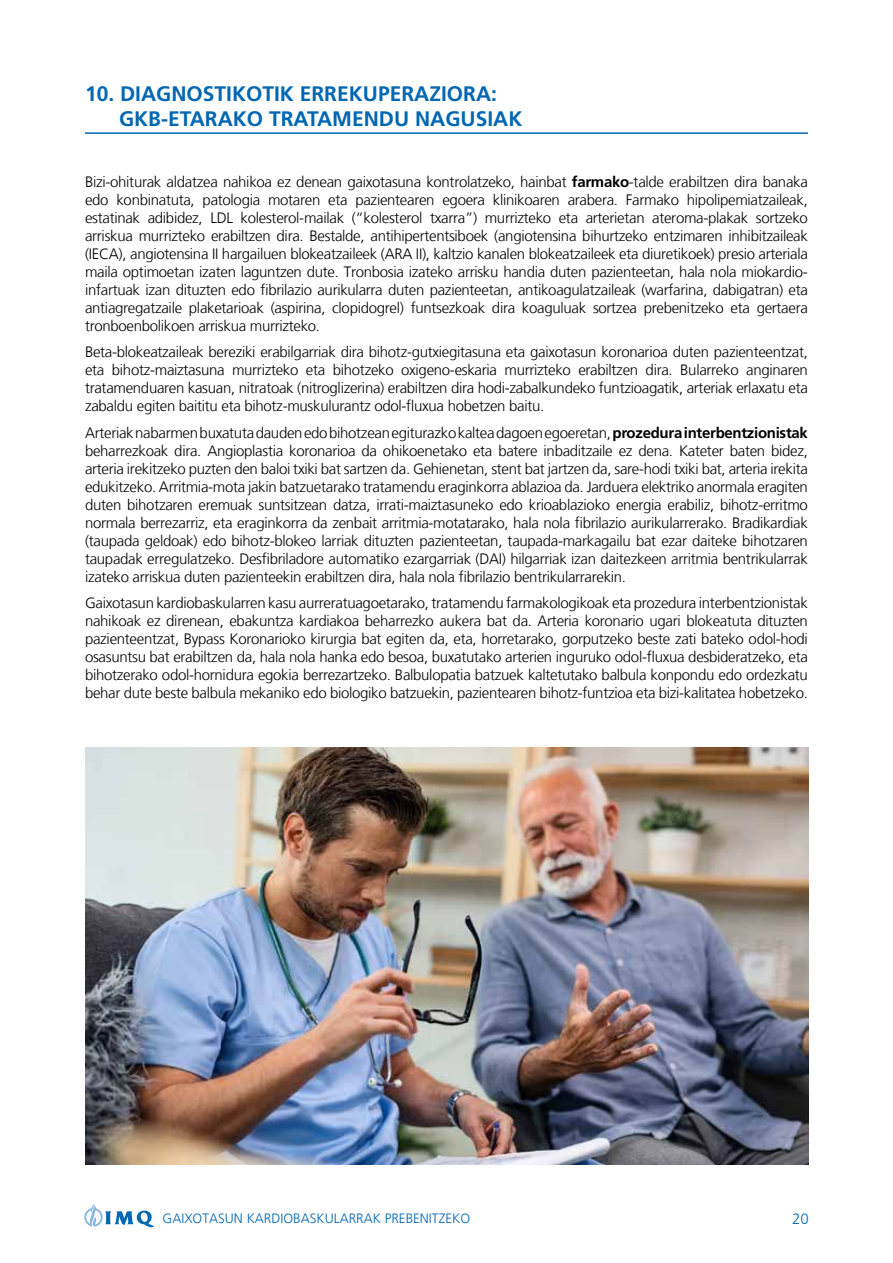
<style>
.page{position:relative;width:893px;height:1263px;background:#fff}
.page>*{position:absolute;margin:0;border:0;box-sizing:border-box;transform-origin:0 0}
.t1{font:700 21px/25.2px "Frutiger LT Std";color:#0067b2}
.t2{font:300 15px/18px "Frutiger LT";letter-spacing:-.02em;color:#000;text-align:justify}
.t3{font:300 15px "Frutiger LT";color:#0067b2}
.t4{font:300 13.5px "Frutiger LT";color:#0067b2}
.s1{font-family:"Frutiger LT Std";font-weight:700}
</style>
<div class="page">
<svg style="left:84px;top:1204px;width:70px;height:24px"></svg>
<img style="left:85px;top:747px;width:724px;height:417px">
<hr style="left:85px;top:132px;width:723px;height:2px;background:#0067b2">
<h1 class="t1" style="left:119px;top:81px;width:405px;text-indent:-34px">10. DIAGNOSTIKOTIK ERREKUPERAZIORA:<br>GKB-ETARAKO TRATAMENDU NAGUSIAK</h1>
<p class="t2" style="left:85px;top:173px;width:724px">Bizi-ohiturak aldatzea nahikoa ez denean gaixotasuna kontrolatzeko, hainbat <span class="s1">farmako</span>-talde erabiltzen dira banaka edo konbinatuta, patologia motaren eta pazientearen egoera klinikoaren arabera. Farmako hipolipemiatzaileak, estatinak adibidez, LDL kolesterol-mailak (“kolesterol txarra”) murrizteko eta arterietan ateroma-plakak sortzeko arriskua murrizteko erabiltzen dira. Bestalde, antihipertentsiboek (angiotensina bihurtzeko entzimaren inhibitzaileak (IECA), angiotensina II hargailuen blokeatzaileek (ARA II), kaltzio kanalen blokeatzaileek eta diuretikoek) presio arteriala maila optimoetan izaten laguntzen dute. Tronbosia izateko arrisku handia duten pazienteetan, hala nola miokardio&shy;infartuak izan dituzten edo fibrilazio aurikularra duten pazienteetan, antikoagulatzaileak (warfarina, dabigatran) eta antiagregatzaile plaketarioak (aspirina, clopidogrel) funtsezkoak dira koaguluak sortzea prebenitzeko eta gertaera tronboenbolikoen arriskua murrizteko.</p>
<p class="t2" style="left:85px;top:343px;width:724px">Beta-blokeatzaileak bereziki erabilgarriak dira bihotz-gutxiegitasuna eta gaixotasun koronarioa duten pazienteentzat, eta bihotz-maiztasuna murrizteko eta bihotzeko oxigeno-eskaria murrizteko erabiltzen dira. Bularreko anginaren tratamenduaren kasuan, nitratoak (nitroglizerina) erabiltzen dira hodi-zabalkundeko funtzioagatik, arteriak erlaxatu eta zabaldu egiten baititu eta bihotz-muskulurantz odol-fluxua hobetzen baitu.</p>
<p class="t2" style="left:85px;top:424px;width:724px">Arteriak nabarmen buxatuta dauden edo bihotzean egiturazko kaltea dagoen egoeretan, <span class="s1">prozedura interbentzionistak </span>beharrezkoak dira. Angioplastia koronarioa da ohikoenetako eta batere inbaditzaile ez dena. Kateter baten bidez, arteria irekitzeko puzten den baloi txiki bat sartzen da. Gehienetan, stent bat jartzen da, sare-hodi txiki bat, arteria irekita edukitzeko. Arritmia-mota jakin batzuetarako tratamendu eraginkorra ablazioa da. Jarduera elektriko anormala eragiten duten bihotzaren eremuak suntsitzean datza, irrati-maiztasuneko edo krioablazioko energia erabiliz, bihotz-erritmo normala berrezarriz, eta eraginkorra da zenbait arritmia-motatarako, hala nola fibrilazio aurikularrerako. Bradikardiak (taupada geldoak) edo bihotz-blokeo larriak dituzten pazienteetan, taupada-markagailu bat ezar daiteke bihotzaren taupadak erregulatzeko. Desfibriladore automatiko ezargarriak (DAI) hilgarriak izan daitezkeen arritmia bentrikularrak izateko arriskua duten pazienteekin erabiltzen dira, hala nola fibrilazio bentrikularrarekin.</p>
<p class="t2" style="left:85px;top:594px;width:724px">Gaixotasun kardiobaskularren kasu aurreratuagoetarako, tratamendu farmakologikoak eta prozedura interbentzionistak nahikoak ez direnean, ebakuntza kardiakoa beharrezko aukera bat da. Arteria koronario ugari blokeatuta dituzten pazienteentzat, Bypass Koronarioko kirurgia bat egiten da, eta, horretarako, gorputzeko beste zati bateko odol-hodi osasuntsu bat erabiltzen da, hala nola hanka edo besoa, buxatutako arterien inguruko odol-fluxua desbideratzeko, eta bihotzerako odol-hornidura egokia berrezartzeko. Balbulopatia batzuek kaltetutako balbula konpondu edo ordezkatu behar dute beste balbula mekaniko edo biologiko batzuekin, pazientearen bihotz-funtzioa eta bizi-kalitatea hobetzeko.</p>
<p class="t4" style="left:163px;top:1210px;width:309px">GAIXOTASUN KARDIOBASKULARRAK PREBENITZEKO</p>
<p class="t3" style="left:792px;top:1210px;width:18px">20</p>
</div>
